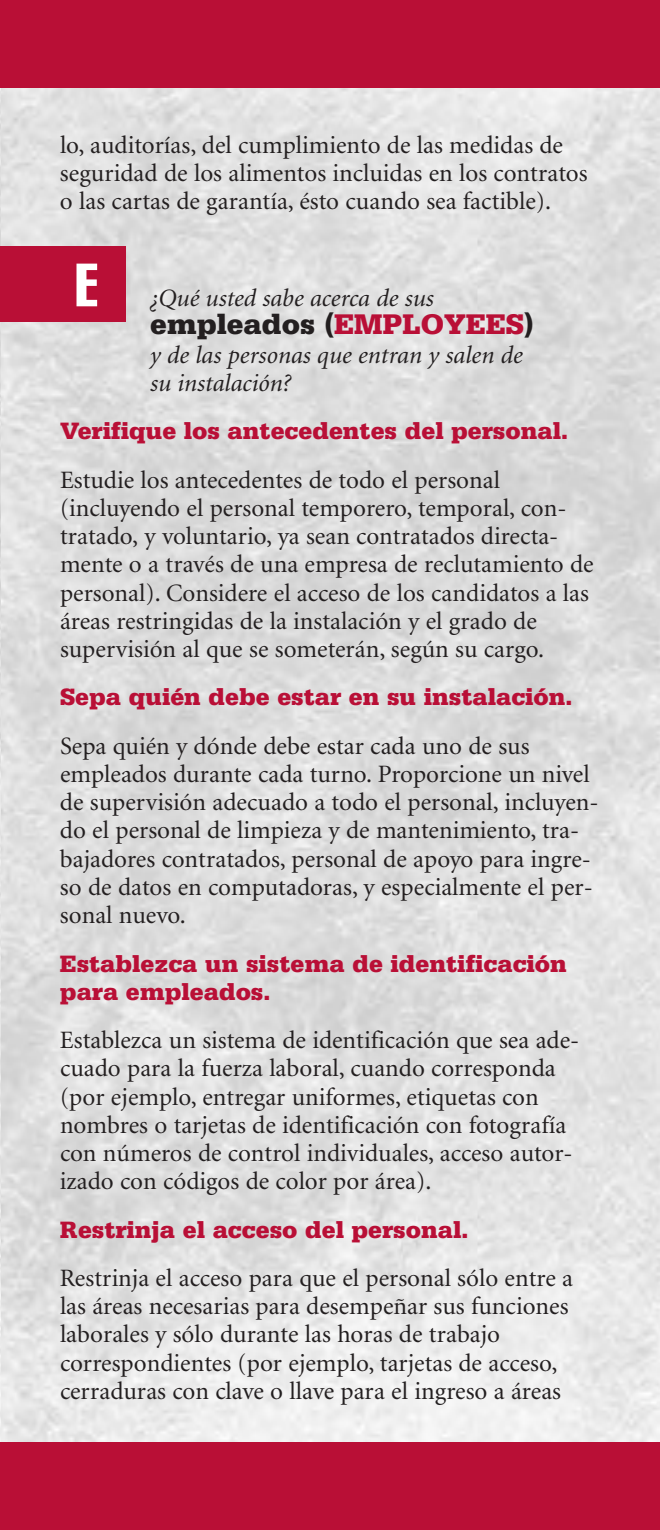
<style>
.page{position:relative;width:660px;height:1530px;background:#fff}
.page>*{position:absolute;margin:0;border:0;box-sizing:border-box;transform-origin:0 0}
.t1{font:extra-condensed 60px "Helvetica";color:#fff}
.t2{font:900 30px "Serifa";color:#231f20}
.t3{font:25px/28px "Minion";color:#231f20}
.t4{font:900 25px/28px "Serifa";color:#b90f36}
.t5{font:italic 25px/28px "Minion";color:#231f20}
.s1{color:#b90f36}
</style>
<div class="page">
<img style="left:0;top:88px;width:2px;height:1354px">
<div style="left:0;top:0;width:660px;height:88px;background:#b90f36"></div>
<div style="left:0;top:1442px;width:660px;height:88px;background:#b90f36"></div>
<div style="left:0;top:246px;width:126px;height:76px;background:#b90f36"></div>
<p class="t3" style="left:60px;top:133px;width:529px">lo, auditorías, del cumplimiento de las medidas de seguridad de los alimentos incluidas en los contratos</p>
<p class="t3" style="left:60px;top:189px;width:493px">o las cartas de garantía, ésto cuando sea factible).</p>
<p class="t1" style="left:75px;top:264px;width:24px">E</p>
<p class="t5" style="left:150px;top:286px;width:285px">¿Qué usted sabe acerca de sus</p>
<h4 class="t2" style="left:150px;top:314px;width:386px">empleados (<span class="s1">EMPLOYEES</span>)</h4>
<p class="t5" style="left:150px;top:343px;width:374px">y de las personas que entran y salen de su instalación?</p>
<p class="t4" style="left:60px;top:419px;width:509px">Verifique los antecedentes del personal.</p>
<p class="t3" style="left:60px;top:468px;width:535px">Estudie los antecedentes de todo el personal (incluyendo el personal temporero, temporal, con&shy;tratado, y voluntario, ya sean contratados directa&shy;mente o a través de una empresa de reclutamiento de personal). Considere el acceso de los candidatos a las áreas restringidas de la instalación y el grado de supervisión al que se someterán, según su cargo.</p>
<p class="t4" style="left:60px;top:685px;width:514px">Sepa quién debe estar en su instalación.</p>
<p class="t3" style="left:60px;top:734px;width:540px">Sepa quién y dónde debe estar cada uno de sus empleados durante cada turno. Proporcione un nivel de supervisión adecuado a todo el personal, incluyen&shy;do el personal de limpieza y de mantenimiento, tra&shy;bajadores contratados, personal de apoyo para ingre&shy;so de datos en computadoras, y especialmente el per&shy;sonal nuevo.</p>
<p class="t4" style="left:60px;top:951px;width:508px">Establezca un sistema de identificación para empleados.</p>
<p class="t3" style="left:60px;top:1028px;width:521px">Establezca un sistema de identificación que sea ade&shy;cuado para la fuerza laboral, cuando corresponda (por ejemplo, entregar uniformes, etiquetas con nombres o tarjetas de identificación con fotografía con números de control individuales, acceso autor&shy;izado con códigos de color por área).</p>
<p class="t4" style="left:60px;top:1217px;width:410px">Restrinja el acceso del personal.</p>
<p class="t3" style="left:60px;top:1266px;width:515px">Restrinja el acceso para que el personal sólo entre a las áreas necesarias para desempeñar sus funciones laborales y sólo durante las horas de trabajo correspondientes (por ejemplo, tarjetas de acceso, cerraduras con clave o llave para el ingreso a áreas</p>
</div>
